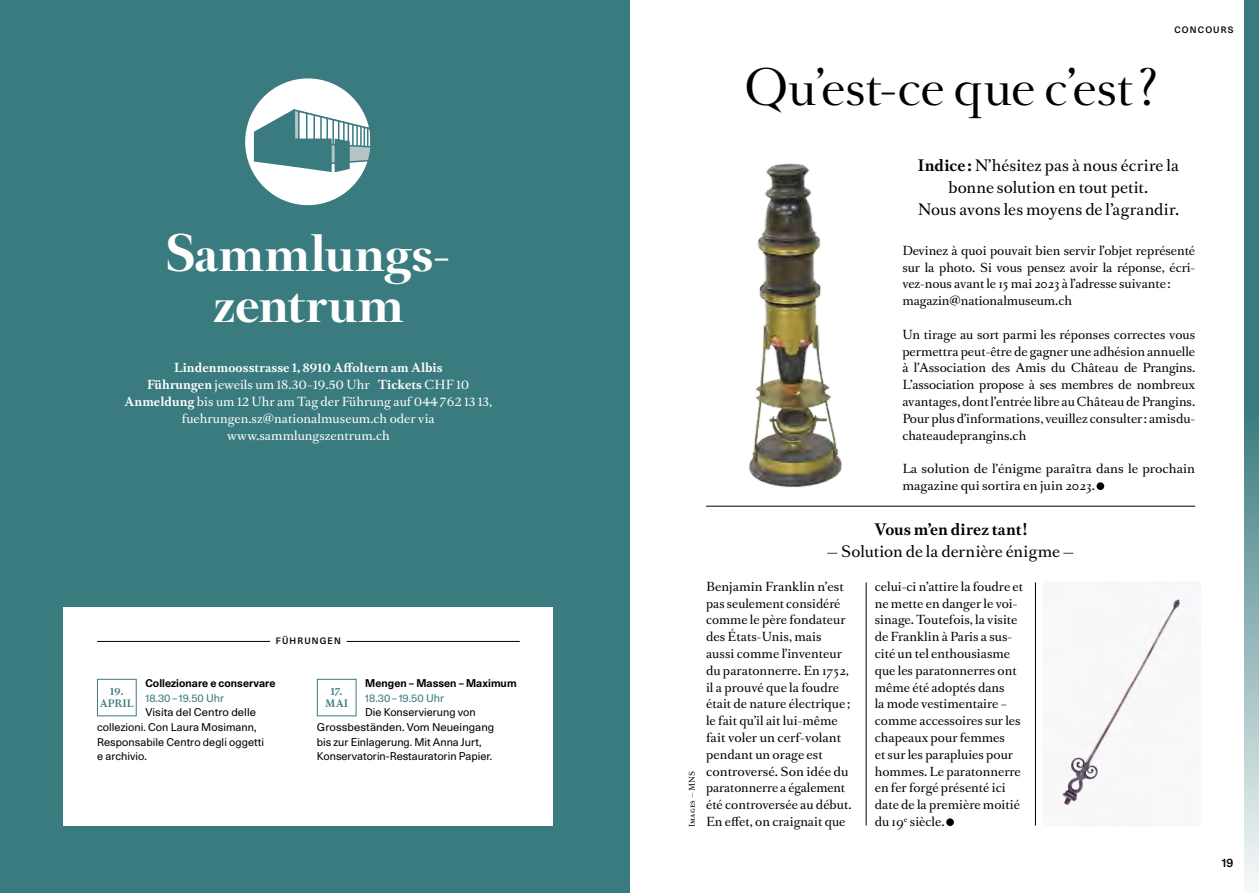
<style>
.page{position:relative;width:1259px;height:893px;background:#fff}
.page>*{position:absolute;margin:0;border:0;box-sizing:border-box;transform-origin:0 0}
.t1{font:45px "Romain Headline";letter-spacing:.005em;color:#000}
.t2{font:700 45px/51px "Romain Headline";letter-spacing:.01em;color:#fff;text-align:center}
.t3{font:15px/22.2px "Romain Text";color:#000;text-align:center}
.t4{font:700 15px "Romain Text";color:#000}
.t5{font:500 12px "Unica 77 LL";color:#000}
.t6{font:11.85px/16.8px "Romain Text";color:#000}
.t7{font:11.85px/16.8px "Romain Text";letter-spacing:.005em;color:#fff;text-align:center}
.t8{font:10.8px/14.7px "Unica 77 LL";letter-spacing:.005em;color:#000}
.t9{font:700 10.8px "Unica 77 LL";letter-spacing:.005em;color:#000}
.t10{font:10.8px "Unica 77 LL";letter-spacing:.005em;color:#3a7b7f}
.t11{font:700 9.75px/12px "Romain Text";letter-spacing:.005em;color:#3a7b7f;text-align:center}
.t12{font:500 9px "Unica 77 LL";letter-spacing:.13em;color:#000}
.t13{font:7.5px "Romain Text";letter-spacing:.03em;color:#000}
.s1{font-weight:700}
</style>
<div class="page">
<div style="left:0;top:0;width:629px;height:893px;background:#3a7b7f"></div>
<div style="left:244px;top:77px;width:127px;height:129px;background:#fff;border-radius:50%"></div>
<svg style="left:253px;top:107px;width:116px;height:66px"></svg>
<div style="left:64px;top:608px;width:489px;height:218px;background:#fff"></div>
<div style="left:97px;top:679px;width:40px;height:37px;border:1px solid #3a7b7f"></div>
<div style="left:317px;top:679px;width:39px;height:37px;border:1px solid #3a7b7f"></div>
<hr style="left:97px;top:641px;width:173px;height:1px;background:#000">
<hr style="left:347px;top:641px;width:173px;height:1px;background:#000">
<div style="left:946px;top:818px;width:8px;height:8px;background:#000;border-radius:50%"></div>
<hr style="left:866px;top:582px;width:1px;height:244px;background:#000">
<hr style="left:1035px;top:582px;width:1px;height:244px;background:#000">
<svg style="left:1244px;top:0;width:15px;height:886px;background:#6c9c9f"></svg>
<div style="left:1096px;top:482px;width:8px;height:8px;background:#000;border-radius:50%"></div>
<hr style="left:706px;top:506px;width:489px;height:1px;background:#000">
<img style="left:1054px;top:598px;width:135px;height:209px">
<img style="left:748px;top:163px;width:94px;height:325px">
<h1 class="t2" style="left:167px;top:229px;width:285px">Sammlungs&shy;zentrum</h1>
<p class="t7" style="left:125px;top:360px;width:369px"><span class="s1">Lindenmoosstrasse 1, 8910 Affoltern am Albis<br>Führungen</span> jeweils um 18.30–19.50 Uhr <span class="s1">Tickets</span> CHF 10<br><span class="s1">Anmeldung</span> bis um 12 Uhr am Tag der Führung auf 044 762 13 13, fuehrungen.sz@nationalmuseum.ch oder via www.sammlungszentrum.ch</p>
<p class="t12" style="left:276px;top:634px;width:67px">FÜHRUNGEN</p>
<p class="t9" style="left:145px;top:675px;width:132px">Collezionare e conservare</p>
<p class="t10" style="left:145px;top:690px;width:80px">18.30– 19.50 Uhr</p>
<p class="t8" style="left:97px;top:704px;width:169px;text-indent:48px">Visita del Centro delle collezioni. Con Laura Mosimann,<br>Responsabile Centro degli oggetti e archivio.</p>
<p class="t11" style="left:100px;top:686px;width:36px">19.<br>APRIL</p>
<p class="t9" style="left:365px;top:675px;width:153px">Mengen – Massen – Maximum</p>
<p class="t10" style="left:365px;top:690px;width:80px">18.30– 19.50 Uhr</p>
<p class="t8" style="left:317px;top:704px;width:179px;text-indent:48px">Die Konservierung von<br>Grossbeständen. Vom Neueingang bis zur Einlagerung. Mit Anna Jurt,<br>Konservatorin-Restauratorin Papier.</p>
<p class="t11" style="left:325px;top:686px;width:24px">17.<br>MAI</p>
<h1 class="t1" style="left:744px;top:56px;width:413px">Qu’est-ce que c’est?</h1>
<p class="t12" style="left:1174px;top:23px;width:60px">CONCOURS</p>
<p class="t3" style="left:917px;top:155px;width:263px"><span class="s1">Indice:</span> N’hésitez pas à nous écrire la bonne solution en tout petit.<br>Nous avons les moyens de l’agrandir.</p>
<p class="t6" style="left:902px;top:242px;width:294px">Devinez à quoi pouvait bien servir l’objet représenté sur la photo. Si vous pensez avoir la réponse, écri&shy;vez-nous avant le 15 mai 2023 à l’adresse suivante: magazin@nationalmuseum.ch</p>
<p class="t6" style="left:902px;top:326px;width:294px;text-align:justify">Un tirage au sort parmi les réponses correctes vous permettra peut-être de gagner une adhésion annuelle à l’Association des Amis du Château de Prangins.<br>L’association propose à ses membres de nombreux avantages, dont l’entrée libre au Château de Prangins.<br>Pour plus d’informations, veuillez consulter : amisdu&shy;chateaudeprangins.ch</p>
<p class="t6" style="left:902px;top:461px;width:294px">La solution de l’énigme paraîtra dans le prochain magazine qui sortira en juin 2023.</p>
<p class="t13" style="left:687px;top:827px;width:58px;rotate:-90deg">Images — MNS</p>
<p class="t4" style="left:874px;top:519px;width:154px">Vous m’en direz tant!</p>
<p class="t3" style="left:827px;top:541px;width:249px">— Solution de la dernière énigme —</p>
<p class="t6" style="left:706px;top:578px;width:147px">Benjamin Franklin n’est pas seulement considéré comme le père fondateur des États-Unis, mais aussi comme l’inventeur du paratonnerre. En 1752, il a prouvé que la foudre était de nature électrique ; le fait qu’il ait lui-même fait voler un cerf-volant pendant un orage est controversé. Son idée du paratonnerre a également été controversée au début.<br>En effet, on craignait que</p>
<p class="t6" style="left:874px;top:578px;width:150px">celui-ci n’attire la foudre et ne mette en danger le voi&shy;sinage. Toutefois, la visite de Franklin à Paris a sus&shy;cité un tel enthousiasme que les paratonnerres ont même été adoptés dans<br>la mode vestimentaire – comme accessoires sur les chapeaux pour femmes<br>et sur les parapluies pour hommes. Le paratonnerre en fer forgé présenté ici date de la première moitié du 19<sup>e</sup> siècle.</p>
<p class="t5" style="left:1221px;top:854px;width:13px">19</p>
</div>
